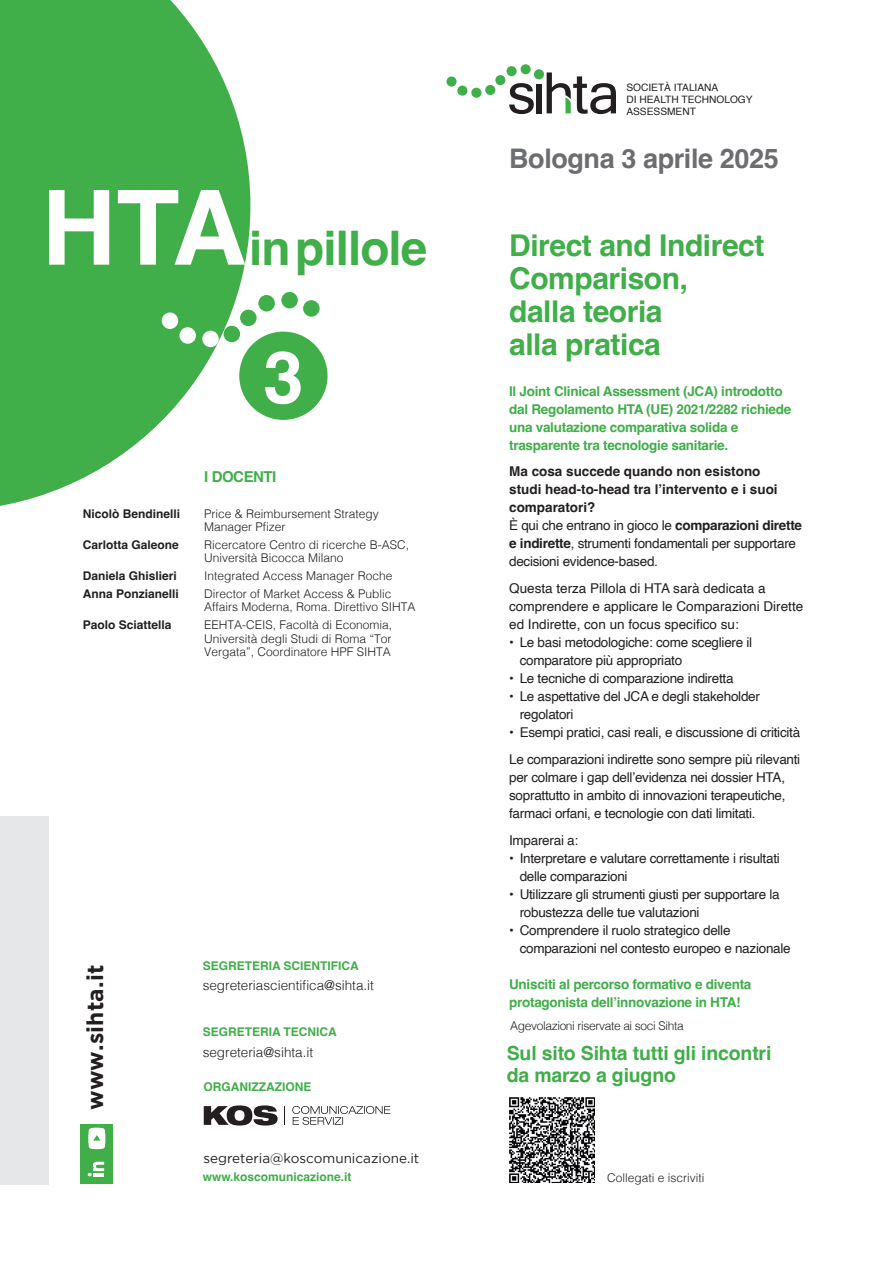
<style>
.page{position:relative;width:893px;height:1263px;background:#fff}
.page>*{position:absolute;margin:0;border:0;box-sizing:border-box;transform-origin:0 0}
.t1{font:700 72.6px "Helvetica";color:#fff}
.t2{font:700 47.7px "Helvetica";letter-spacing:-.02em;color:#40ae49}
.t3{font:700 30px/33px "Helvetica";letter-spacing:-.015em;color:#40ae49}
.t4{font:700 27px "Helvetica";letter-spacing:-.015em;color:#6c6d70}
.t5{font:700 22.65px "Gotham";letter-spacing:.01em;color:#231f20}
.t6{font:700 19.5px/22.5px "Helvetica";letter-spacing:-.01em;color:#40ae49}
.t7{font:700 15px "Helvetica";letter-spacing:-.03em;color:#40ae49}
.t8{font:13.5px/18px "Helvetica";letter-spacing:-.02em;color:#231f20}
.t9{font:700 13.5px/18px "Helvetica";letter-spacing:-.02em;color:#40ae49}
.t10{font:700 13.5px/18px "Helvetica";color:#231f20}
.t11{font:13.5px/18px "Helvetica";color:#231f20}
.t12{font:300 13.5px "Helvetica";color:#231f20}
.t13{font:13.5px "Gotham";color:#231f20}
.t14{font:300 12px/13.5px "Helvetica";color:#231f20}
.t15{font:700 12px "Helvetica";color:#231f20}
.t16{font:700 12px "Helvetica";color:#40ae49}
.t17{font:300 12px "Helvetica";letter-spacing:-.03em;color:#231f20}
.t18{font:10.2px/12.1px "Helvetica";color:#231f20}
.s1{font-size:103.65px;color:#fff}
.s2{font-weight:400}
</style>
<div class="page">
<svg style="left:0;top:0;width:250px;height:506px;fill:#40ae49"></svg>
<div style="left:80px;top:1155px;width:33px;height:29px;background:#40ae49"></div>
<div style="left:80px;top:1124px;width:33px;height:29px;background:#40ae49"></div>
<svg style="left:88px;top:1162px;width:16px;height:14px"></svg>
<svg style="left:88px;top:1128px;width:17px;height:21px"></svg>
<svg style="left:204px;top:1105px;width:74px;height:20px"></svg>
<svg style="left:284px;top:1106px;width:1px;height:19px"></svg>
<svg style="left:292px;top:1106px;width:98px;height:19px"></svg>
<div style="left:0;top:816px;width:48px;height:369px;background:#e6e7e9"></div>
<svg style="left:509px;top:83px;width:25px;height:31px"></svg>
<div style="left:536px;top:84px;width:6px;height:29px;background:#231f20"></div>
<div style="left:446px;top:77px;width:11px;height:10px;background:#40ae49;border-radius:50%"></div>
<div style="left:457px;top:86px;width:10px;height:10px;background:#40ae49;border-radius:50%"></div>
<div style="left:471px;top:88px;width:10px;height:10px;background:#40ae49;border-radius:50%"></div>
<div style="left:485px;top:85px;width:10px;height:10px;background:#40ae49;border-radius:50%"></div>
<div style="left:495px;top:75px;width:10px;height:10px;background:#40ae49;border-radius:50%"></div>
<div style="left:534px;top:69px;width:10px;height:10px;background:#40ae49;border-radius:50%"></div>
<div style="left:521px;top:64px;width:10px;height:10px;background:#40ae49;border-radius:50%"></div>
<div style="left:507px;top:66px;width:10px;height:10px;background:#40ae49;border-radius:50%"></div>
<svg style="left:547px;top:72px;width:69px;height:42px"></svg>
<div style="left:162px;top:312px;width:16px;height:17px;background:#fff;border-radius:50%"></div>
<div style="left:179px;top:327px;width:17px;height:17px;background:#fff;border-radius:50%"></div>
<div style="left:202px;top:331px;width:17px;height:16px;background:#fff;border-radius:50%"></div>
<div style="left:224px;top:326px;width:16px;height:16px;background:#40ae49;border-radius:50%"></div>
<div style="left:240px;top:310px;width:17px;height:16px;background:#40ae49;border-radius:50%"></div>
<div style="left:303px;top:300px;width:17px;height:17px;background:#40ae49;border-radius:50%"></div>
<div style="left:281px;top:292px;width:17px;height:16px;background:#40ae49;border-radius:50%"></div>
<div style="left:258px;top:295px;width:17px;height:16px;background:#40ae49;border-radius:50%"></div>
<div style="left:237px;top:329px;width:93px;height:94px;background:#40ae49;border-radius:50%"></div>
<div style="left:234px;top:326px;width:99px;height:99px;border:5px solid #fff;border-radius:50%"></div>
<img style="left:509px;top:1097px;width:85px;height:85px">
<h2 class="t2" style="left:41px;top:219px;width:387px"><span class="s1">HTA</span>in pillole</h2>
<h1 class="t1" style="left:263px;top:333px;width:42px">3</h1>
<p class="t7" style="left:204px;top:468px;width:74px">I DOCENTI</p>
<p class="t15" style="left:83px;top:506px;width:99px">Nicolò Bendinelli</p>
<p class="t14" style="left:204px;top:506px;width:176px">Price &amp; Reimbursement Strategy<br>Manager Pfizer</p>
<p class="t15" style="left:83px;top:537px;width:98px">Carlotta Galeone</p>
<p class="t14" style="left:204px;top:537px;width:206px">Ricercatore Centro di ricerche B-ASC,<br>Università Bicocca Milano</p>
<p class="t15" style="left:83px;top:568px;width:96px">Daniela Ghislieri</p>
<p class="t14" style="left:204px;top:568px;width:190px">Integrated Access Manager Roche</p>
<p class="t15" style="left:83px;top:586px;width:98px">Anna Ponzianelli</p>
<p class="t14" style="left:204px;top:586px;width:213px">Director of Market Access &amp; Public<br>Affairs Moderna, Roma. Direttivo SIHTA</p>
<p class="t15" style="left:83px;top:617px;width:90px">Paolo Sciattella</p>
<p class="t14" style="left:204px;top:617px;width:190px;text-align:justify">EEHTA-CEIS, Facoltà di Economia, Università degli Studi di Roma “Tor Vergata”, Coordinatore HPF SIHTA</p>
<h3 class="t5" style="left:82px;top:1110px;width:147px;rotate:-90deg">www.sihta.it</h3>
<p class="t16" style="left:203px;top:958px;width:158px">SEGRETERIA SCIENTIFICA</p>
<p class="t12" style="left:203px;top:974px;width:173px">segreteriascientifica@sihta.it</p>
<p class="t16" style="left:203px;top:1024px;width:136px">SEGRETERIA TECNICA</p>
<p class="t12" style="left:203px;top:1040px;width:112px">segreteria@sihta.it</p>
<p class="t16" style="left:203px;top:1080px;width:109px">ORGANIZZAZIONE</p>
<p class="t13" style="left:203px;top:1150px;width:217px">segreteria@koscomunicazione.it</p>
<p class="t16" style="left:203px;top:1170px;width:150px">www.koscomunicazione.it</p>
<p class="t18" style="left:626px;top:81px;width:128px">SOCIETÀ ITALIANA<br>DI HEALTH TECHNOLOGY<br>ASSESSMENT</p>
<h3 class="t4" style="left:509px;top:142px;width:271px">Bologna 3 aprile 2025</h3>
<h3 class="t3" style="left:509px;top:233px;width:257px">Direct and Indirect<br>Comparison,<br>dalla teoria<br>alla pratica</h3>
<p class="t9" style="left:509px;top:384px;width:284px">Il Joint Clinical Assessment (JCA) introdotto dal Regolamento HTA (UE) 2021/2282 richiede una valutazione comparativa solida e trasparente tra tecnologie sanitarie.</p>
<p class="t10" style="left:509px;top:464px;width:294px">Ma cosa succede quando non esistono<br>studi head-to-head tra l’intervento e i suoi comparatori?<br><span class="s2">È qui che entrano in gioco le</span> comparazioni dirette e indirette<span class="s2">, strumenti fondamentali per supportare decisioni evidence-based.</span></p>
<p class="t11" style="left:509px;top:580px;width:296px">Questa terza Pillola di HTA sarà dedicata a comprendere e applicare le Comparazioni Dirette ed Indirette, con un focus specifico su:</p>
<p class="t8" style="left:520px;top:634px;width:234px;text-indent:-11px">• Le basi metodologiche: come scegliere il comparatore più appropriato</p>
<p class="t8" style="left:509px;top:670px;width:226px">• Le tecniche di comparazione indiretta</p>
<p class="t8" style="left:520px;top:688px;width:242px;text-indent:-11px">• Le aspettative del JCA e degli stakeholder regolatori</p>
<p class="t8" style="left:509px;top:719px;width:293px;line-height:27px">• Esempi pratici, casi reali, e discussione di criticità<br>Le comparazioni indirette sono sempre più rilevanti</p>
<p class="t8" style="left:509px;top:769px;width:278px;text-align:justify">per colmare i gap dell’evidenza nei dossier HTA, soprattutto in ambito di innovazioni terapeutiche, farmaci orfani, e tecnologie con dati limitati.</p>
<p class="t8" style="left:509px;top:832px;width:71px">Imparerai a:</p>
<p class="t8" style="left:520px;top:850px;width:262px;text-indent:-11px">• Interpretare e valutare correttamente i risultati delle comparazioni</p>
<p class="t8" style="left:520px;top:886px;width:262px;text-indent:-11px">• Utilizzare gli strumenti giusti per supportare la robustezza delle tue valutazioni</p>
<p class="t8" style="left:520px;top:922px;width:273px;text-indent:-11px">• Comprendere il ruolo strategico delle comparazioni nel contesto europeo e nazionale</p>
<p class="t9" style="left:509px;top:977px;width:244px">Unisciti al percorso formativo e diventa protagonista dell’innovazione in HTA!</p>
<p class="t17" style="left:510px;top:1015px;width:175px">Agevolazioni riservate ai soci Sihta</p>
<h3 class="t6" style="left:507px;top:1044px;width:266px">Sul sito Sihta tutti gli incontri da marzo a giugno</h3>
<p class="t14" style="left:607px;top:1170px;width:99px">Collegati e iscriviti</p>
</div>
